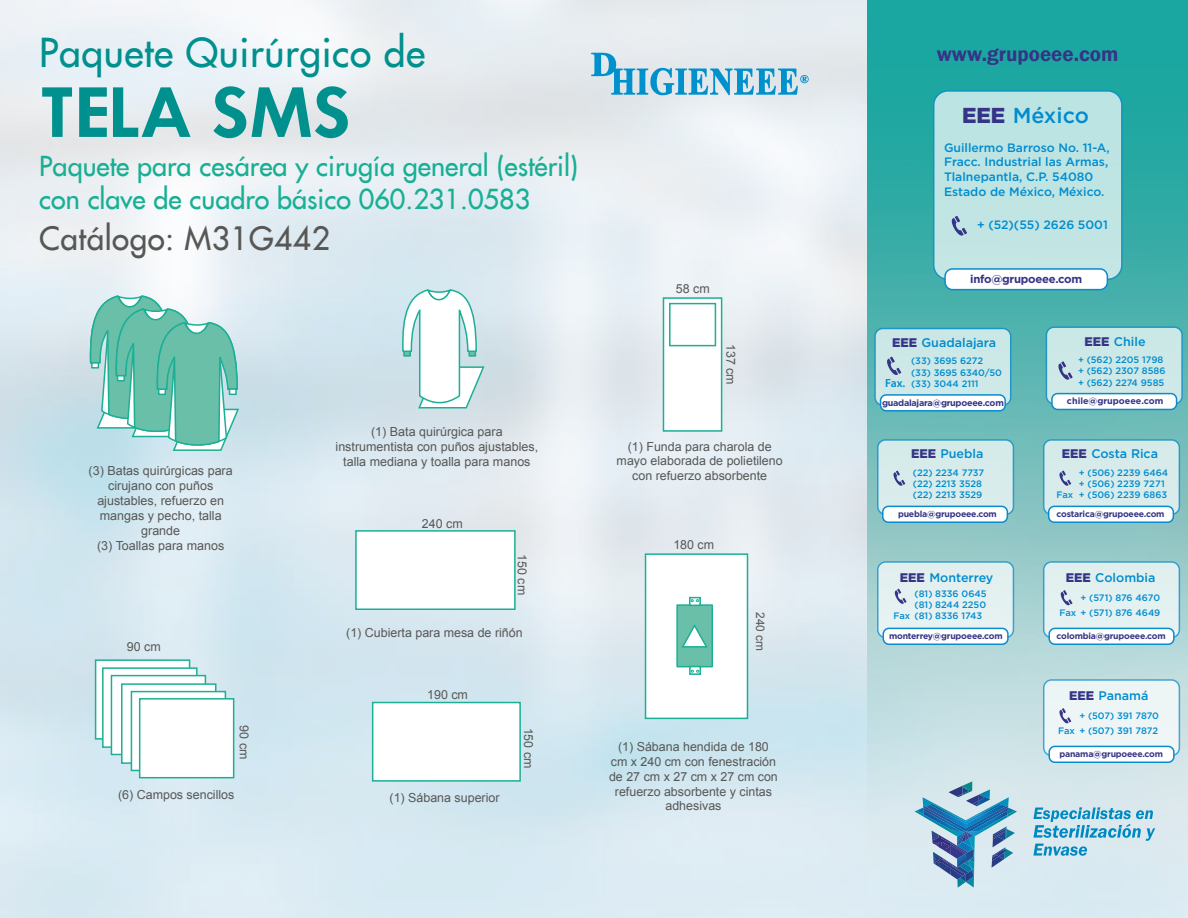
<style>
.page{position:relative;width:1188px;height:918px;background:#fff}
.page>*{position:absolute;margin:0;border:0;box-sizing:border-box;transform-origin:0 0}
.t1{font:65.85px "Futura ICG Demi";color:#00908d}
.t2{font:39.15px "Futura LT";letter-spacing:.015em;color:#00908d}
.t3{font:31.5px "Futura LT";letter-spacing:.015em;color:#575756}
.t4{font:27px/32.4px "Futura LT";color:#18af94}
.t5{font:500 21.6px "Gotham";color:#008ccf}
.t6{font:600 21px "Franklin Gothic";color:#353486}
.t7{font:12.6px/15px "Arial";color:#575756;text-align:center}
.t8{font:12.45px/15px "Arial";color:#575756;text-align:center}
.t9{font:500 12.45px "Gotham";color:#008ccf}
.t10{font:500 12.15px/14.5px "Gotham";color:#008ccf}
.t11{font:11.85px "Arial";color:#575756}
.t12{font:600 11.7px "Myriad Pro";color:#008ccf}
.t13{font:700 11.4px "Gotham";letter-spacing:-.025em;color:#353486}
.t14{font:500 9.3px/11.2px "Gotham";color:#008ccf}
.t15{font:700 9px "Gotham";letter-spacing:-.03em;color:#353486}
.t16{font:700 9px "Gotham";color:#353486}
.t17{font:700 8.7px "Gotham";letter-spacing:-.025em;color:#353486}
.s1{font-weight:900;color:#353486}
</style>
<div class="page">
<svg style="left:89px;top:294px;width:151px;height:158px;background:#89cdc0"></svg>
<svg style="left:229px;top:388px;width:8px;height:7px"></svg>
<svg style="left:402px;top:288px;width:84px;height:122px"></svg>
<div style="left:663px;top:297px;width:59px;height:135px;background:#fff;border:2px solid #1caf95"></div>
<div style="left:669px;top:303px;width:47px;height:43px;background:#fff;border:2px solid #1caf95"></div>
<div style="left:95px;top:659px;width:95px;height:81px;background:#fff;border:2px solid #1caf95"></div>
<svg style="left:102px;top:667px;width:96px;height:81px"></svg>
<div style="left:111px;top:675px;width:95px;height:80px;background:#fff;border:2px solid #1caf95"></div>
<div style="left:121px;top:683px;width:95px;height:81px;background:linear-gradient(to right,#fff,#fff);border:2px solid #1caf95"></div>
<div style="left:131px;top:691px;width:95px;height:80px;background:#fff;border:2px solid #1caf95"></div>
<div style="left:139px;top:698px;width:95px;height:80px;background:#fff;border:2px solid #1caf95"></div>
<div style="left:372px;top:702px;width:149px;height:80px;background:#fff;border:2px solid #1caf95"></div>
<div style="left:645px;top:553px;width:103px;height:166px;background:#fff;border:2px solid #1caf95"></div>
<div style="left:676px;top:604px;width:37px;height:63px;background:#6abfa9;border:2px solid #1caf95"></div>
<svg style="left:689px;top:597px;width:12px;height:9px"></svg>
<svg style="left:691px;top:599px;width:8px;height:3px"></svg>
<svg style="left:689px;top:666px;width:12px;height:9px"></svg>
<svg style="left:691px;top:670px;width:8px;height:3px"></svg>
<svg style="left:681px;top:624px;width:27px;height:24px"></svg>
<div style="left:355px;top:530px;width:161px;height:80px;background:#fff;border:2px solid #1caf95"></div>
<svg style="left:867px;top:0;width:321px;height:918px;background:#79c4c3"></svg>
<svg style="left:1033px;top:807px;width:122px;height:49px;background:#9fcee2"></svg>
<img style="left:915px;top:781px;width:102px;height:107px">
<svg style="left:591px;top:53px;width:218px;height:42px;background:#9dcde2"></svg>
<div style="left:1044px;top:562px;width:135px;height:76px;background:#e2f0f0;border-radius:8px"></div>
<div style="left:1043px;top:561px;width:137px;height:77px;border:2px solid #0a8bcd;border-radius:8px"></div>
<div style="left:1049px;top:628px;width:125px;height:16px;background:#fff;border-radius:6px"></div>
<div style="left:1048px;top:628px;width:127px;height:17px;border:2px solid #0a8bcd;border-radius:6px"></div>
<svg style="left:1061px;top:590px;width:11px;height:15px"></svg>
<div style="left:1046px;top:327px;width:136px;height:77px;background:#cce8e7;border-radius:8px"></div>
<div style="left:1046px;top:326px;width:137px;height:79px;border:2px solid #0a8bcd;border-radius:8px"></div>
<div style="left:1052px;top:394px;width:125px;height:15px;background:#fff;border-radius:6px"></div>
<div style="left:1051px;top:393px;width:126px;height:17px;border:2px solid #0a8bcd;border-radius:6px"></div>
<svg style="left:1058px;top:361px;width:15px;height:19px"></svg>
<div style="left:1044px;top:440px;width:135px;height:74px;background:#d7ebeb;border-radius:8px"></div>
<div style="left:1043px;top:439px;width:137px;height:76px;border:2px solid #0a8bcd;border-radius:8px"></div>
<div style="left:1049px;top:506px;width:124px;height:16px;background:#fff;border-radius:6px"></div>
<div style="left:1048px;top:506px;width:126px;height:17px;border:2px solid #0a8bcd;border-radius:6px"></div>
<svg style="left:1059px;top:471px;width:12px;height:15px"></svg>
<div style="left:1044px;top:680px;width:135px;height:76px;background:#eef5f6;border-radius:8px"></div>
<div style="left:1043px;top:679px;width:137px;height:77px;border:2px solid #0a8bcd;border-radius:8px"></div>
<div style="left:1049px;top:746px;width:125px;height:16px;background:#fff;border-radius:6px"></div>
<div style="left:1048px;top:746px;width:127px;height:17px;border:2px solid #0a8bcd;border-radius:6px"></div>
<svg style="left:1059px;top:708px;width:12px;height:15px"></svg>
<div style="left:934px;top:91px;width:188px;height:188px;background:#bee5e3;border-radius:14px"></div>
<div style="left:933px;top:90px;width:190px;height:190px;border:2px solid #0a8bcd;border-radius:14px"></div>
<div style="left:945px;top:269px;width:162px;height:21px;background:#fff;border-radius:7px"></div>
<div style="left:944px;top:268px;width:164px;height:22px;border:2px solid #0a8bcd;border-radius:7px"></div>
<svg style="left:952px;top:216px;width:15px;height:20px"></svg>
<div style="left:878px;top:562px;width:135px;height:76px;background:#e4f1f1;border-radius:8px"></div>
<div style="left:877px;top:561px;width:137px;height:77px;border:2px solid #0a8bcd;border-radius:8px"></div>
<div style="left:883px;top:628px;width:125px;height:16px;background:#fff;border-radius:6px"></div>
<div style="left:883px;top:628px;width:126px;height:17px;border:2px solid #0a8bcd;border-radius:6px"></div>
<svg style="left:895px;top:589px;width:12px;height:15px"></svg>
<div style="left:878px;top:440px;width:135px;height:74px;background:#d7eceb;border-radius:8px"></div>
<div style="left:877px;top:439px;width:137px;height:76px;border:2px solid #0a8bcd;border-radius:8px"></div>
<div style="left:883px;top:506px;width:124px;height:16px;background:#fff;border-radius:6px"></div>
<div style="left:882px;top:506px;width:126px;height:17px;border:2px solid #0a8bcd;border-radius:6px"></div>
<svg style="left:893px;top:471px;width:12px;height:15px"></svg>
<div style="left:875px;top:328px;width:136px;height:77px;background:#cce8e7;border-radius:8px"></div>
<div style="left:874px;top:328px;width:137px;height:78px;border:2px solid #0a8bcd;border-radius:8px"></div>
<div style="left:881px;top:395px;width:124px;height:16px;background:#fff;border-radius:6px"></div>
<div style="left:880px;top:394px;width:126px;height:18px;border:2px solid #0a8bcd;border-radius:6px"></div>
<svg style="left:887px;top:357px;width:14px;height:18px"></svg>
<h2 class="t2" style="left:39px;top:27px;width:387px">Paquete Quirúrgico de</h2>
<h1 class="t1" style="left:39px;top:68px;width:313px">TELA SMS</h1>
<h3 class="t4" style="left:39px;top:150px;width:540px">Paquete para cesárea y cirugía general (estéril) con clave de cuadro básico 060.231.0583</h3>
<h3 class="t3" style="left:39px;top:218px;width:292px">Catálogo: M31G442</h3>
<p class="t7" style="left:89px;top:463px;width:146px">(3) Batas quirúrgicas para cirujano con puños ajustables, refuerzo en mangas y pecho, talla grande<br>(3) Toallas para manos</p>
<p class="t8" style="left:127px;top:640px;width:35px">90 cm</p>
<p class="t8" style="left:251px;top:725px;width:35px;rotate:90deg">90 cm</p>
<p class="t8" style="left:118px;top:787px;width:118px">(6) Campos sencillos</p>
<p class="t7" style="left:336px;top:424px;width:204px">(1) Bata quirúrgica para instrumentista con puños ajustables, talla mediana y toalla para manos</p>
<p class="t8" style="left:422px;top:516px;width:42px">240 cm</p>
<p class="t8" style="left:530px;top:554px;width:42px;rotate:90deg">150 cm</p>
<p class="t8" style="left:346px;top:625px;width:178px">(1) Cubierta para mesa de riñón</p>
<p class="t8" style="left:427px;top:687px;width:42px">190 cm</p>
<p class="t8" style="left:390px;top:790px;width:112px">(1) Sábana superior</p>
<p class="t8" style="left:536px;top:728px;width:42px;rotate:90deg">150 cm</p>
<p class="t8" style="left:676px;top:281px;width:35px">58 cm</p>
<p class="t8" style="left:738px;top:344px;width:42px;rotate:90deg">137 cm</p>
<p class="t8" style="left:617px;top:440px;width:168px;line-height:14.5px">(1) Funda para charola de mayo elaborada de polietileno con refuerzo absorbente</p>
<p class="t8" style="left:673px;top:537px;width:42px">180 cm</p>
<p class="t11" style="left:768px;top:612px;width:40px;rotate:90deg">240 cm</p>
<p class="t8" style="left:609px;top:739px;width:170px">(1) Sábana hendida de 180 cm x 240 cm con fenestración de 27 cm x 27 cm x 27 cm con refuerzo absorbente y cintas adhesivas</p>
<h3 class="t6" style="left:937px;top:41px;width:183px">www.grupoeee.com</h3>
<h3 class="t5" style="left:962px;top:102px;width:128px"><span class="s1">EEE</span> México</h3>
<p class="t10" style="left:944px;top:140px;width:167px">Guillermo Barroso No. 11-A,<br>Fracc. Industrial las Armas,<br>Tlalnepantla, C.P. 54080<br>Estado de México, México.</p>
<p class="t10" style="left:977px;top:218px;width:132px">+ (52)(55) 2626 5001</p>
<p class="t13" style="left:970px;top:271px;width:114px">info@grupoeee.com</p>
<p class="t9" style="left:892px;top:335px;width:106px"><span class="s1">EEE</span> Guadalajara</p>
<p class="t9" style="left:1084px;top:333px;width:63px"><span class="s1">EEE</span> Chile</p>
<p class="t14" style="left:911px;top:355px;width:92px">(33) 3695 6272 (33) 3695 6340/50 (33) 3044 2111</p>
<p class="t12" style="left:885px;top:376px;width:22px">Fax.</p>
<p class="t14" style="left:1078px;top:354px;width:89px">+ (562) 2205 1798 + (562) 2307 8586 + (562) 2274 9585</p>
<p class="t15" style="left:882px;top:397px;width:123px">guadalajara@grupoeee.com</p>
<p class="t16" style="left:1067px;top:395px;width:98px">chile@grupoeee.com</p>
<p class="t9" style="left:911px;top:445px;width:74px"><span class="s1">EEE</span> Puebla</p>
<p class="t14" style="left:913px;top:467px;width:73px">(22) 2234 7737 (22) 2213 3528 (22) 2213 3529</p>
<p class="t17" style="left:898px;top:508px;width:100px">puebla@grupoeee.com</p>
<p class="t9" style="left:1062px;top:445px;width:98px"><span class="s1">EEE</span> Costa Rica</p>
<p class="t14" style="left:1057px;top:489px;width:18px">Fax</p>
<p class="t17" style="left:1056px;top:508px;width:110px">costarica@grupoeee.com</p>
<p class="t14" style="left:1079px;top:467px;width:91px">+ (506) 2239 6464 + (506) 2239 7271 + (506) 2239 6863</p>
<p class="t9" style="left:900px;top:569px;width:95px"><span class="s1">EEE</span> Monterrey</p>
<p class="t9" style="left:1066px;top:569px;width:91px"><span class="s1">EEE</span> Colombia</p>
<p class="t14" style="left:915px;top:588px;width:73px;text-align:justify">(81) 8336 0645 (81) 8244 2250 (81) 8336 1743</p>
<p class="t14" style="left:893px;top:610px;width:18px">Fax</p>
<p class="t14" style="left:1081px;top:590px;width:81px;line-height:14.5px">+ (571) 876 4670 + (571) 876 4649</p>
<p class="t14" style="left:1059px;top:607px;width:18px">Fax</p>
<p class="t17" style="left:889px;top:630px;width:115px">monterrey@grupoeee.com</p>
<p class="t17" style="left:1057px;top:630px;width:111px">colombia@grupoeee.com</p>
<p class="t9" style="left:1069px;top:687px;width:81px"><span class="s1">EEE</span> Panamá</p>
<p class="t14" style="left:1079px;top:708px;width:81px;line-height:14.5px">+ (507) 391 7870 + (507) 391 7872</p>
<p class="t14" style="left:1058px;top:725px;width:18px">Fax</p>
<p class="t17" style="left:1059px;top:748px;width:105px">panama@grupoeee.com</p>
</div>
